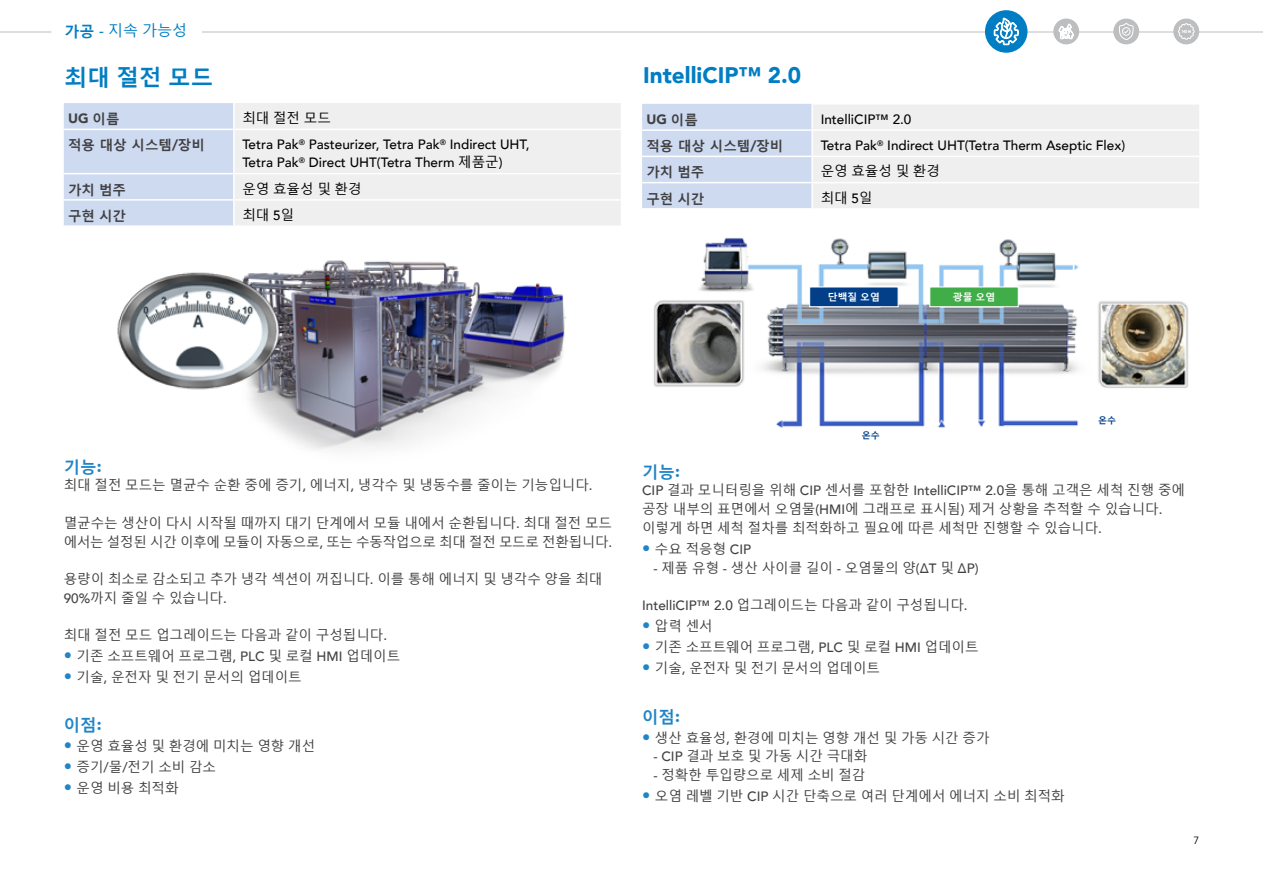
<style>
.page{position:relative;width:1263px;height:893px;background:#fff}
.page>*{position:absolute;margin:0;border:0;box-sizing:border-box;transform-origin:0 0}
.t1{font:900 22.5px "Avenir";color:#007dc3}
.t2{font:700 22.5px "Malgun Gothic";color:#007dc3}
.t3{font:700 16.5px "Malgun Gothic";color:#1f85c7}
.t4{font:15px "Malgun Gothic";color:#007dc3}
.t5{font:13.5px/18.8px "Malgun Gothic";color:#414042}
.t6{font:500 13.5px/18px "Avenir";color:#000}
.t7{font:13.5px/18.8px "Malgun Gothic";letter-spacing:-.02em;color:#414042}
.t8{font:700 13.5px "Malgun Gothic";color:#414042}
.t9{font:13.5px "Malgun Gothic";color:#000}
.t10{font:900 13.5px "Avenir";color:#414042}
.t11{font:10.5px "Avenir";color:#000}
.t12{font:700 9.9px "Malgun Gothic";color:#fff}
.t13{font:700 9px "Malgun Gothic";color:#023f88}
.s1{font-weight:700}
.s2{font-family:"Avenir";font-weight:500}
.s3{font-family:"Malgun Gothic";font-weight:700}
.s4{font-family:"Malgun Gothic";font-weight:400}
.s5{font-family:"Avenir";font-weight:900}
.s6{font-family:"Avenir";font-weight:900;font-size:16.5px;color:#1f85c7}
</style>
<div class="page">
<hr style="left:202px;top:32px;width:1061px;height:1px;background:#bcbec0">
<hr style="left:0;top:32px;width:51px;height:1px;background:#bcbec0">
<div style="left:1053px;top:19px;width:26px;height:25px;background:#bcbec0;border-radius:50%"></div>
<svg style="left:1059px;top:24px;width:15px;height:15px"></svg>
<div style="left:1113px;top:19px;width:26px;height:25px;background:#bcbec0;border-radius:50%"></div>
<svg style="left:1119px;top:23px;width:15px;height:17px"></svg>
<div style="left:1173px;top:19px;width:26px;height:25px;background:#bcbec0;border-radius:50%"></div>
<svg style="left:1178px;top:23px;width:17px;height:17px"></svg>
<div style="left:985px;top:10px;width:42px;height:43px;background:#007dc3;border-radius:50%"></div>
<svg style="left:994px;top:11px;width:25px;height:34px"></svg>
<img style="left:654px;top:238px;width:534px;height:190px">
<div style="left:809px;top:287px;width:89px;height:20px;background:#023f88;border:1px solid #fff"></div>
<div style="left:929px;top:287px;width:90px;height:20px;background:#41ad49;border:1px solid #fff"></div>
<svg style="left:642px;top:104px;width:557px;height:104px"></svg>
<hr style="left:811px;top:105px;width:2px;height:24px;background:#fff">
<hr style="left:811px;top:131px;width:2px;height:25px;background:#fff">
<hr style="left:811px;top:157px;width:2px;height:25px;background:#fff">
<hr style="left:811px;top:183px;width:2px;height:25px;background:#fff">
<hr style="left:642px;top:156px;width:170px;height:1px;background:#fff">
<hr style="left:811px;top:103px;width:388px;height:2px;background:#fff">
<hr style="left:642px;top:129px;width:170px;height:2px;background:#fff">
<hr style="left:812px;top:129px;width:387px;height:2px;background:#fff">
<hr style="left:812px;top:156px;width:387px;height:1px;background:#fff">
<hr style="left:642px;top:182px;width:170px;height:1px;background:#fff">
<hr style="left:812px;top:182px;width:387px;height:1px;background:#fff">
<img style="left:249px;top:260px;width:318px;height:190px">
<img style="left:117px;top:266px;width:166px;height:128px">
<div style="left:64px;top:103px;width:169px;height:122px;background:#cddaf0"></div>
<div style="left:235px;top:103px;width:386px;height:122px;background:#efeff0"></div>
<hr style="left:64px;top:173px;width:170px;height:1px;background:#fff">
<hr style="left:64px;top:129px;width:170px;height:1px;background:#fff">
<hr style="left:234px;top:129px;width:387px;height:1px;background:#fff">
<hr style="left:234px;top:173px;width:387px;height:1px;background:#fff">
<hr style="left:64px;top:199px;width:170px;height:2px;background:#fff">
<hr style="left:234px;top:199px;width:387px;height:2px;background:#fff">
<p class="t4" style="left:65px;top:22px;width:124px"><span class="s1">가공</span> <span class="s2">-</span> 지속 가능성</p>
<h1 class="t2" style="left:65px;top:63px;width:150px">최대 절전 모드</h1>
<h1 class="t1" style="left:643px;top:55px;width:159px">IntelliCIP™ 2.0</h1>
<p class="t10" style="left:68px;top:107px;width:53px">UG <span class="s3">이름</span></p>
<p class="t9" style="left:242px;top:110px;width:90px">최대 절전 모드</p>
<p class="t8" style="left:68px;top:136px;width:138px">적용 대상 시스템/장비</p>
<p class="t6" style="left:242px;top:135px;width:289px">Tetra Pak<sup>®</sup> Pasteurizer, Tetra Pak<sup>®</sup> Indirect UHT,<br>Tetra Pak<sup>®</sup> Direct UHT(Tetra Therm <span class="s4">제품군</span>)</p>
<p class="t8" style="left:68px;top:181px;width:59px">가치 범주</p>
<p class="t9" style="left:242px;top:181px;width:121px">운영 효율성 및 환경</p>
<p class="t8" style="left:68px;top:207px;width:59px">구현 시간</p>
<p class="t9" style="left:242px;top:207px;width:53px">최대 <span class="s2">5</span>일</p>
<p class="t10" style="left:646px;top:107px;width:53px">UG <span class="s3">이름</span></p>
<p class="t6" style="left:821px;top:109px;width:92px">IntelliCIP™ 2.0</p>
<p class="t8" style="left:646px;top:137px;width:138px">적용 대상 시스템/장비</p>
<p class="t6" style="left:821px;top:136px;width:306px">Tetra Pak<sup>®</sup> Indirect UHT(Tetra Therm Aseptic Flex)</p>
<p class="t8" style="left:646px;top:163px;width:59px">가치 범주</p>
<p class="t9" style="left:821px;top:164px;width:121px">운영 효율성 및 환경</p>
<p class="t8" style="left:646px;top:190px;width:59px">구현 시간</p>
<p class="t9" style="left:821px;top:190px;width:53px">최대 <span class="s2">5</span>일</p>
<p class="t12" style="left:828px;top:290px;width:54px">단백질 오염</p>
<p class="t12" style="left:953px;top:290px;width:44px">광물 오염</p>
<p class="t3" style="left:64px;top:456px;width:39px">기능<span class="s5">:</span></p>
<p class="t5" style="left:64px;top:476px;width:530px">최대 절전 모드는 멸균수 순환 중에 증기<span class="s2">,</span> 에너지<span class="s2">,</span> 냉각수 및 냉동수를 줄이는 기능입니다<span class="s2">.</span></p>
<p class="t7" style="left:64px;top:514px;width:550px">멸균수는 생산이 다시 시작될 때까지 대기 단계에서 모듈 내에서 순환됩니다<span class="s2">.</span> 최대 절전 모드 에서는 설정된 시간 이후에 모듈이 자동으로<span class="s2">,</span> 또는 수동작업으로 최대 절전 모드로 전환됩니다<span class="s2">.</span></p>
<p class="t5" style="left:64px;top:570px;width:540px">용량이 최소로 감소되고 추가 냉각 섹션이 꺼집니다<span class="s2">.</span> 이를 통해 에너지 및 냉각수 양을 최대<br><span class="s2">90%</span>까지 줄일 수 있습니다<span class="s2">.</span></p>
<p class="t5" style="left:64px;top:626px;width:325px">최대 절전 모드 업그레이드는 다음과 같이 구성됩니다<span class="s2">.</span></p>
<p class="t5" style="left:64px;top:647px;width:338px"><span class="s6">•</span> 기존 소프트웨어 프로그램<span class="s2">, PLC</span> 및 로컬 <span class="s2">HMI</span> 업데이트</p>
<p class="t5" style="left:64px;top:668px;width:239px"><span class="s6">•</span> 기술<span class="s2">,</span> 운전자 및 전기 문서의 업데이트</p>
<p class="t3" style="left:64px;top:714px;width:39px">이점<span class="s5">:</span></p>
<p class="t5" style="left:64px;top:737px;width:253px"><span class="s6">•</span> 운영 효율성 및 환경에 미치는 영향 개선</p>
<p class="t5" style="left:64px;top:758px;width:154px"><span class="s6">•</span> 증기<span class="s2">/</span>물<span class="s2">/</span>전기 소비 감소</p>
<p class="t5" style="left:64px;top:779px;width:116px"><span class="s6">•</span> 운영 비용 최적화</p>
<p class="t13" style="left:862px;top:430px;width:19px">온수</p>
<p class="t13" style="left:1098px;top:414px;width:19px">온수</p>
<p class="t3" style="left:642px;top:461px;width:39px">기능<span class="s5">:</span></p>
<p class="t5" style="left:642px;top:481px;width:544px"><span class="s2">CIP</span> 결과 모니터링을 위해 <span class="s2">CIP</span> 센서를 포함한 <span class="s2">IntelliCIP™ 2.0</span>을 통해 고객은 세척 진행 중에 공장 내부의 표면에서 오염물<span class="s2">(HMI</span>에 그래프로 표시됨<span class="s2">)</span> 제거 상황을 추적할 수 있습니다<span class="s2">. </span>이렇게 하면 세척 절차를 최적화하고 필요에 따른 세척만 진행할 수 있습니다<span class="s2">.</span></p>
<p class="t5" style="left:642px;top:540px;width:111px"><span class="s6">•</span> 수요 적응형 <span class="s2">CIP</span></p>
<p class="t5" style="left:653px;top:559px;width:327px"><span class="s2">-</span> 제품 유형 <span class="s2">-</span> 생산 사이클 길이 <span class="s2">-</span> 오염물의 양<span class="s2">(ΔT</span> 및 <span class="s2">ΔP)</span></p>
<p class="t5" style="left:642px;top:596px;width:327px"><span class="s2">IntelliCIP™ 2.0</span> 업그레이드는 다음과 같이 구성됩니다<span class="s2">.</span></p>
<p class="t5" style="left:642px;top:617px;width:72px"><span class="s6">•</span> 압력 센서</p>
<p class="t5" style="left:642px;top:638px;width:338px"><span class="s6">•</span> 기존 소프트웨어 프로그램<span class="s2">, PLC</span> 및 로컬 <span class="s2">HMI</span> 업데이트</p>
<p class="t5" style="left:642px;top:659px;width:239px"><span class="s6">•</span> 기술<span class="s2">,</span> 운전자 및 전기 문서의 업데이트</p>
<p class="t3" style="left:642px;top:706px;width:39px">이점<span class="s5">:</span></p>
<p class="t5" style="left:642px;top:729px;width:349px"><span class="s6">•</span> 생산 효율성<span class="s2">,</span> 환경에 미치는 영향 개선 및 가동 시간 증가</p>
<p class="t5" style="left:653px;top:747px;width:215px"><span class="s2">- CIP</span> 결과 보호 및 가동 시간 극대화</p>
<p class="t5" style="left:653px;top:766px;width:214px"><span class="s2">-</span> 정확한 투입량으로 세제 소비 절감</p>
<p class="t5" style="left:642px;top:787px;width:424px"><span class="s6">•</span> 오염 레벨 기반 <span class="s2">CIP</span> 시간 단축으로 여러 단계에서 에너지 소비 최적화</p>
<p class="t11" style="left:1193px;top:834px;width:7px">7</p>
</div>
